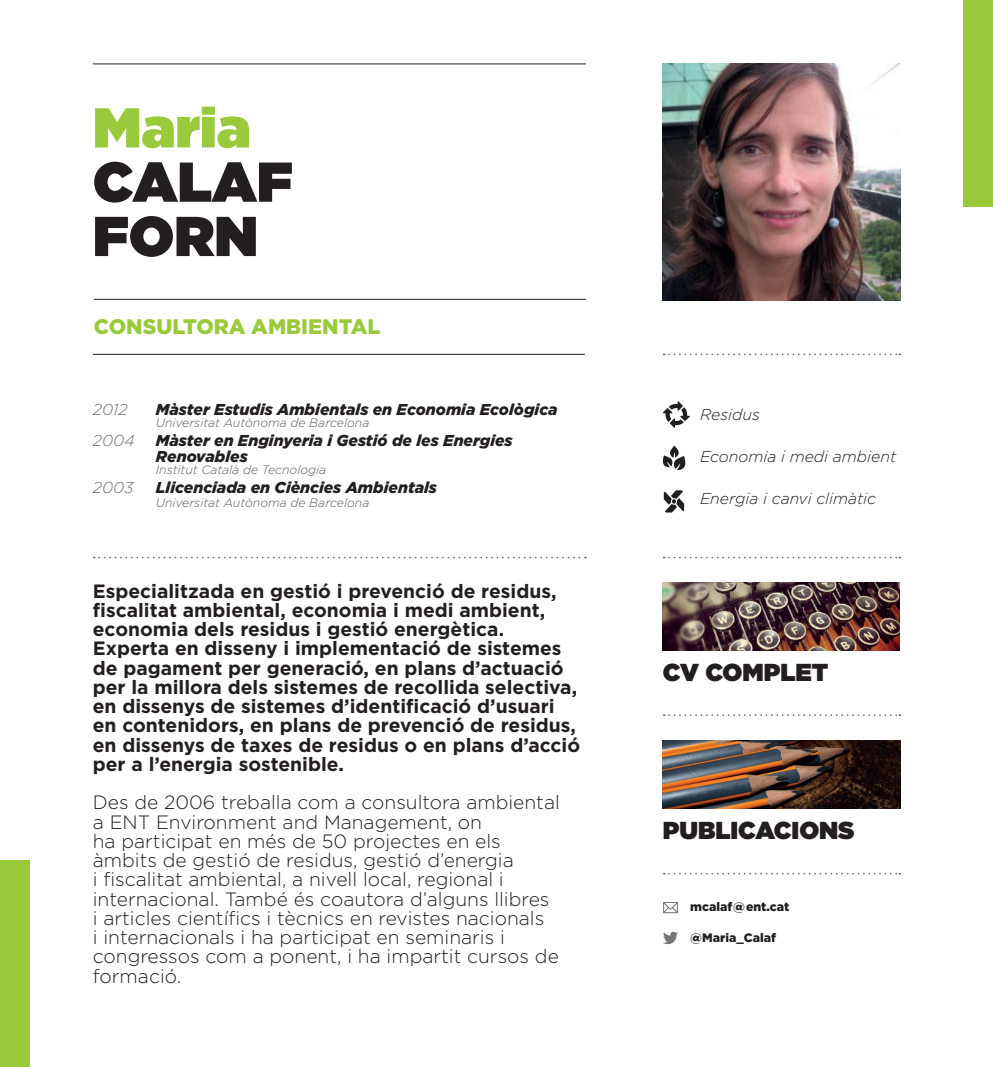
<style>
.page{position:relative;width:993px;height:1067px;background:#fff}
.page>*{position:absolute;margin:0;border:0;box-sizing:border-box;transform-origin:0 0}
.t1{font:900 56px/54.2px "Gotham";color:#231f20}
.t2{font:900 56px "Gotham";color:#99ca3b}
.t3{font:900 24.5px "Gotham";color:#231f20}
.t4{font:900 21px "Gotham";color:#99ca3b}
.t5{font:700 19.25px/19.2px "Gotham";color:#231f20}
.t6{font:300 19.25px/19.2px "Gotham";color:#231f20}
.t7{font:italic 900 15.75px/15.8px "Gotham";color:#231f20}
.t8{font:italic 300 15.75px "Gotham";color:#231f20}
.t9{font:italic 300 15.75px "Gotham";color:#6f7073}
.t10{font:italic 300 12.25px "Gotham";color:#575b5c}
.t11{font:900 12.25px "Gotham";color:#231f20}
</style>
<div class="page">
<img style="left:662px;top:63px;width:237px;height:237px">
<img style="left:662px;top:582px;width:237px;height:68px">
<img style="left:662px;top:740px;width:237px;height:68px">
<div style="left:962px;top:0;width:30px;height:207px;background:#99ca3b"></div>
<div style="left:0;top:860px;width:30px;height:207px;background:#99ca3b"></div>
<svg style="left:94px;top:556px;width:491px;height:2px"></svg>
<hr style="left:94px;top:299px;width:491px;height:1px;background:#231f20">
<hr style="left:93px;top:63px;width:492px;height:1px;background:#231f20">
<svg style="left:663px;top:714px;width:236px;height:2px"></svg>
<svg style="left:663px;top:556px;width:236px;height:2px"></svg>
<svg style="left:663px;top:872px;width:236px;height:2px"></svg>
<hr style="left:93px;top:354px;width:491px;height:1px;background:#231f20">
<svg style="left:663px;top:353px;width:236px;height:2px"></svg>
<svg style="left:662px;top:445px;width:23px;height:25px"></svg>
<svg style="left:663px;top:931px;width:14px;height:13px"></svg>
<svg style="left:663px;top:902px;width:14px;height:11px"></svg>
<svg style="left:663px;top:490px;width:21px;height:22px"></svg>
<svg style="left:662px;top:401px;width:27px;height:27px"></svg>
<h1 class="t2" style="left:93px;top:87px;width:159px">Maria</h1>
<h1 class="t1" style="left:93px;top:154px;width:201px">CALAF<br>FORN</h1>
<p class="t4" style="left:94px;top:312px;width:288px">CONSULTORA AMBIENTAL</p>
<p class="t9" style="left:93px;top:399px;width:36px">2012</p>
<p class="t7" style="left:156px;top:401px;width:403px">Màster Estudis Ambientals en Economia Ecològica</p>
<p class="t10" style="left:156px;top:415px;width:215px">Universitat Autònoma de Barcelona</p>
<p class="t9" style="left:93px;top:430px;width:43px">2004</p>
<p class="t7" style="left:156px;top:432px;width:358px">Màster en Enginyeria i Gestió de les Energies<br>Renovables</p>
<p class="t10" style="left:156px;top:462px;width:172px">Institut Català de Tecnologia</p>
<p class="t9" style="left:93px;top:478px;width:42px">2003</p>
<p class="t7" style="left:156px;top:480px;width:282px">Llicenciada en Ciències Ambientals</p>
<p class="t10" style="left:156px;top:495px;width:215px">Universitat Autònoma de Barcelona</p>
<p class="t5" style="left:93px;top:581px;width:488px">Especialitzada en gestió i prevenció de residus, fiscalitat ambiental, economia i medi ambient, economia dels residus i gestió energètica.<br>Experta en disseny i implementació de sistemes de pagament per generació, en plans d’actuació per la millora dels sistemes de recollida selectiva, en dissenys de sistemes d’identificació d’usuari en contenidors, en plans de prevenció de residus, en dissenys de taxes de residus o en plans d’acció per a l’energia sostenible.</p>
<p class="t6" style="left:93px;top:792px;width:468px">Des de 2006 treballa com a consultora ambiental a ENT Environment and Management, on<br>ha participat en més de 50 projectes en els àmbits de gestió de residus, gestió d’energia<br>i fiscalitat ambiental, a nivell local, regional i internacional. També és coautora d’alguns llibres<br>i articles científics i tècnics en revistes nacionals<br>i internacionals i ha participat en seminaris i congressos com a ponent, i ha impartit cursos de formació.</p>
<p class="t8" style="left:699px;top:404px;width:61px">Residus</p>
<p class="t8" style="left:699px;top:446px;width:198px">Economia i medi ambient</p>
<p class="t8" style="left:699px;top:488px;width:177px">Energia i canvi climàtic</p>
<p class="t3" style="left:662px;top:654px;width:167px">CV COMPLET</p>
<p class="t3" style="left:662px;top:812px;width:193px">PUBLICACIONS</p>
<p class="t11" style="left:690px;top:898px;width:100px">mcalaf ent.cat</p>
<p class="t11" style="left:732px;top:898px;width:13px">@</p>
<p class="t11" style="left:690px;top:929px;width:87px">@Maria_Calaf</p>
</div>
